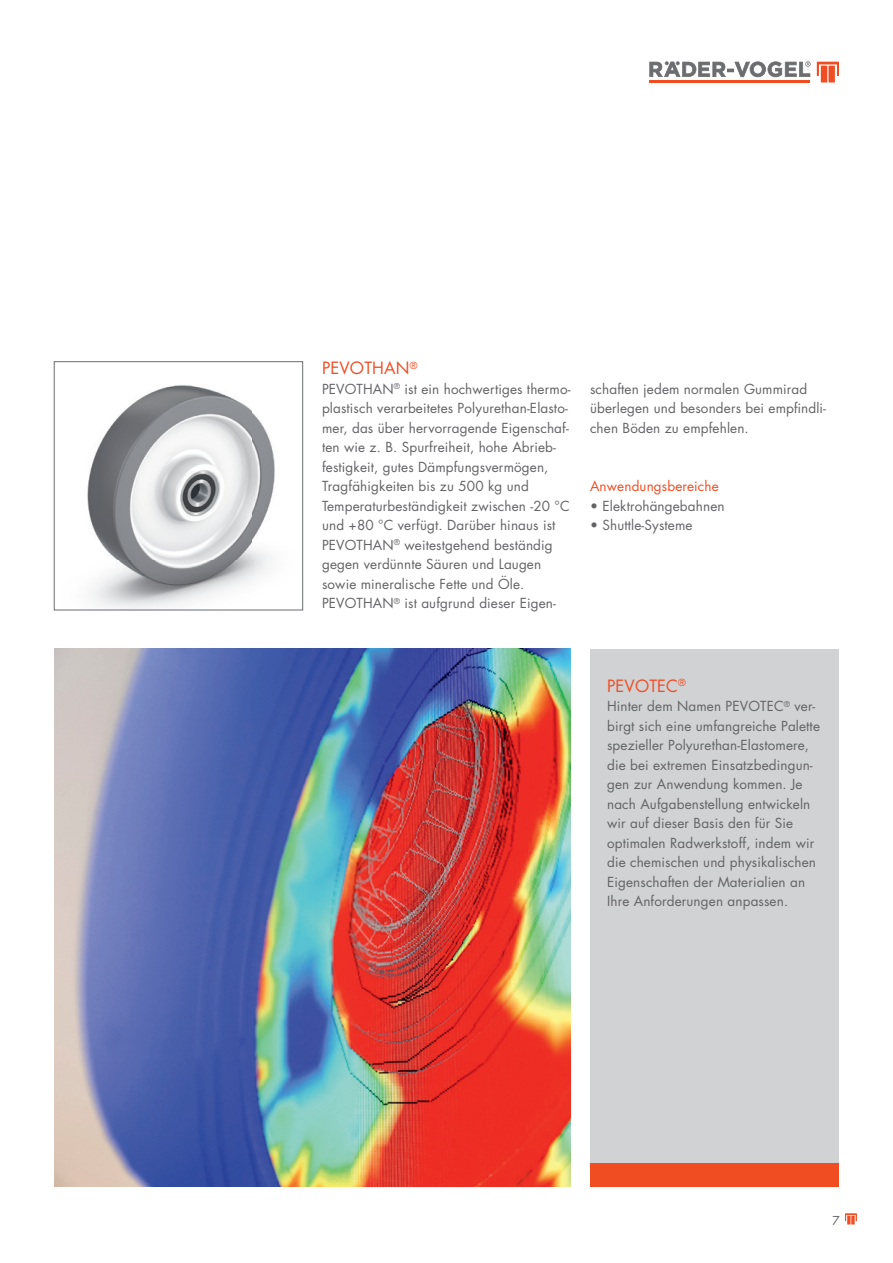
<style>
.page{position:relative;width:893px;height:1263px;background:#fff}
.page>*{position:absolute;margin:0;border:0;box-sizing:border-box;transform-origin:0 0}
.t1{font:16.5px "Futura";letter-spacing:.01em;color:#f04d22}
.t2{font:13.5px/19.5px "Futura";letter-spacing:.01em;color:#636366}
.t3{font:13.5px "Futura";letter-spacing:.01em;color:#f04d22}
.t4{font:12px "Futura";color:#636366}
</style>
<div class="page">
<img style="left:54px;top:649px;width:517px;height:537px">
<img style="left:87px;top:385px;width:188px;height:223px">
<div style="left:54px;top:361px;width:249px;height:249px;border:1px solid #6c6d70"></div>
<svg style="left:845px;top:1213px;width:12px;height:11px"></svg>
<hr style="left:649px;top:80px;width:161px;height:2px;background:#f04d22">
<svg style="left:649px;top:61px;width:162px;height:16px"></svg>
<svg style="left:817px;top:62px;width:22px;height:20px"></svg>
<div style="left:590px;top:649px;width:249px;height:537px;background:#d1d2d4"></div>
<div style="left:590px;top:1163px;width:249px;height:23px;background:#f04d22"></div>
<p class="t1" style="left:322px;top:357px;width:97px">PEVOTHAN<sup>®</sup></p>
<p class="t2" style="left:322px;top:379px;width:250px">PEVOTHAN<sup>®</sup> ist ein hochwertiges thermo&shy;plastisch verarbeitetes Polyurethan-Elasto&shy;mer, das über hervorragende Eigenschaf&shy;ten wie z. B. Spurfreiheit, hohe Abrieb - festigkeit, gutes Dämpfungsvermögen, Tragfähigkeiten bis zu 500 kg und Temperaturbeständigkeit zwischen -20 °C und +80 °C verfügt. Darüber hinaus ist PEVOTHAN<sup>®</sup> weitestgehend beständig gegen verdünnte Säuren und Laugen sowie mineralische Fette und Öle.<br>PEVOTHAN<sup>®</sup> ist aufgrund dieser Eigen-</p>
<p class="t2" style="left:590px;top:379px;width:238px">schaften jedem normalen Gummirad überlegen und besonders bei empfindli&shy;chen Böden zu empfehlen.</p>
<p class="t3" style="left:590px;top:477px;width:130px">Anwendungsbereiche</p>
<p class="t2" style="left:590px;top:496px;width:136px">• Elektrohängebahnen</p>
<p class="t2" style="left:590px;top:515px;width:104px">• Shuttle-Systeme</p>
<p class="t1" style="left:607px;top:674px;width:80px">PEVOTEC<sup>®</sup></p>
<p class="t2" style="left:607px;top:696px;width:214px">Hinter dem Namen PEVOTEC<sup>®</sup> ver&shy;birgt sich eine umfangreiche Palette spezieller Polyurethan-Elastomere, die bei extremen Einsatzbedingun&shy;gen zur Anwendung kommen. Je nach Aufgabenstellung entwickeln wir auf dieser Basis den für Sie optimalen Radwerkstoff, indem wir die chemischen und physikalischen Eigenschaften der Materialien an Ihre Anforderungen anpassen.</p>
<p class="t4" style="left:832px;top:1212px;width:9px">7</p>
</div>
